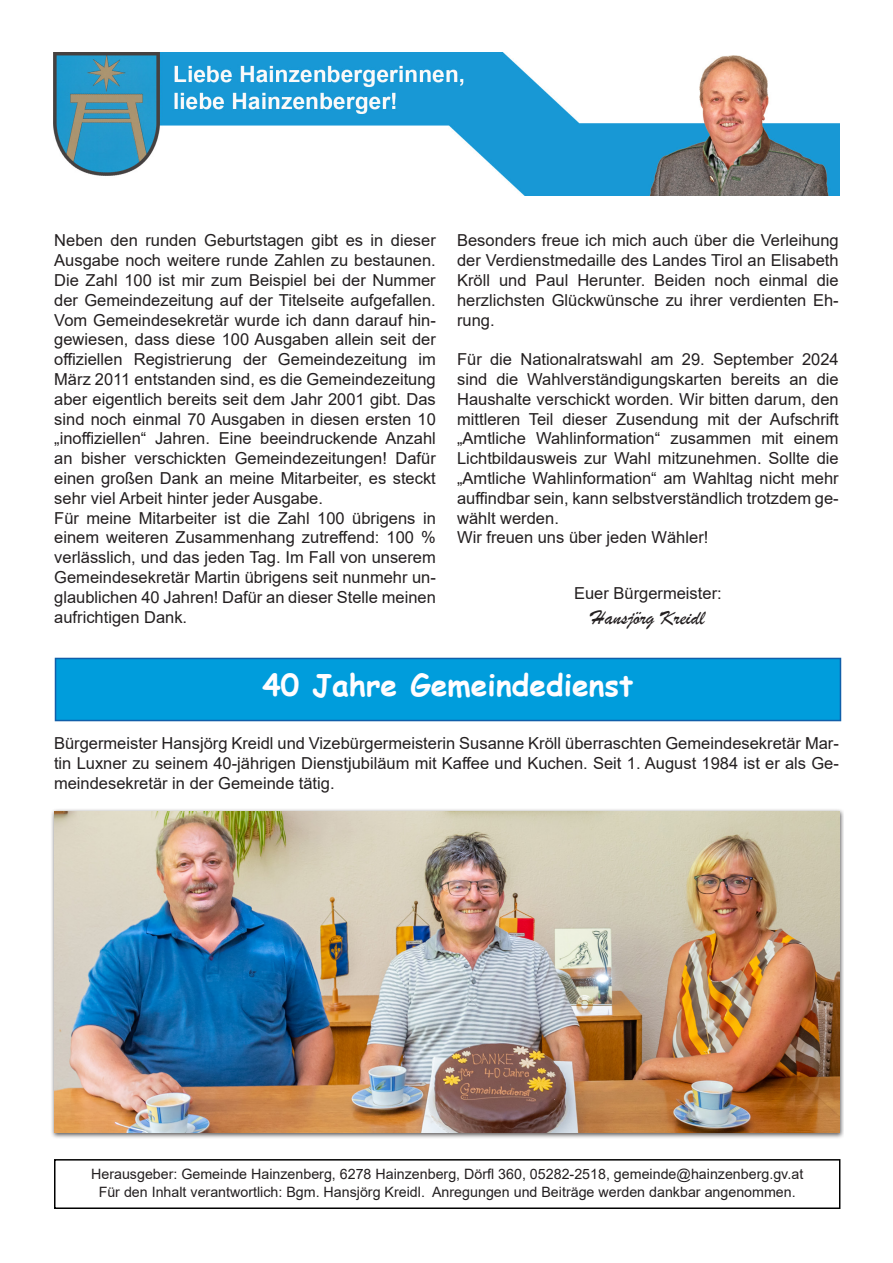
<style>
.page{position:relative;width:893px;height:1263px;background:#fff}
.page>*{position:absolute;margin:0;border:0;box-sizing:border-box;transform-origin:0 0}
.t1{font:700 30px "Comic Sans MS";color:#fffdff}
.t2{font:21px "Brush Script";color:#231f20}
.t3{font:16.5px/19.8px "Arial";color:#231f20;text-align:justify}
.t4{font:14.25px "Arial";color:#231f20}
</style>
<div class="page">
<div style="left:54px;top:1159px;width:786px;height:50px;border:2px solid #000"></div>
<img style="left:53px;top:53px;width:787px;height:143px">
<div style="left:56px;top:658px;width:784px;height:62px;background:#009ddc"></div>
<div style="left:55px;top:658px;width:786px;height:63px;border:2px solid #105faa"></div>
<div style="left:50px;top:808px;width:794px;height:331px;background:#231f20;opacity:.73"></div>
<img style="left:54px;top:811px;width:785px;height:322px">
<p class="t3" style="left:54px;top:230px;width:383px">Neben den runden Geburtstagen gibt es in dieser Ausgabe noch weitere runde Zahlen zu bestaunen.<br>Die Zahl 100 ist mir zum Beispiel bei der Nummer der Gemeindezeitung auf der Titelseite aufgefallen.<br>Vom Gemeindesekretär wurde ich dann darauf hin&shy;gewiesen, dass diese 100 Ausgaben allein seit der offiziellen Registrierung der Gemeindezeitung im März 2011 entstanden sind, es die Gemeindezeitung aber eigentlich bereits seit dem Jahr 2001 gibt. Das sind noch einmal 70 Ausgaben in diesen ersten 10 „inoffiziellen“ Jahren. Eine beeindruckende Anzahl an bisher verschickten Gemeindezeitungen! Dafür einen großen Dank an meine Mitarbeiter, es steckt sehr viel Arbeit hinter jeder Ausgabe.</p>
<p class="t3" style="left:54px;top:508px;width:383px">Für meine Mitarbeiter ist die Zahl 100 übrigens in einem weiteren Zusammenhang zutreffend: 100 % verlässlich, und das jeden Tag. Im Fall von unserem Gemeindesekretär Martin übrigens seit nunmehr un&shy;glaublichen 40 Jahren! Dafür an dieser Stelle meinen aufrichtigen Dank.</p>
<p class="t3" style="left:457px;top:230px;width:383px">Besonders freue ich mich auch über die Verleihung der Verdienstmedaille des Landes Tirol an Elisabeth Kröll und Paul Herunter. Beiden noch einmal die herzlichsten Glückwünsche zu ihrer verdienten Eh&shy;rung.</p>
<p class="t3" style="left:457px;top:349px;width:383px">Für die Nationalratswahl am 29. September 2024 sind die Wahlverständigungskarten bereits an die Haushalte verschickt worden. Wir bitten darum, den mittleren Teil dieser Zusendung mit der Aufschrift „Amtliche Wahlinformation“ zusammen mit einem Lichtbildausweis zur Wahl mitzunehmen. Sollte die „Amtliche Wahlinformation“ am Wahltag nicht mehr auffindbar sein, kann selbstverständlich trotzdem ge&shy;wählt werden.</p>
<p class="t3" style="left:457px;top:527px;width:253px">Wir freuen uns über jeden Wähler!</p>
<p class="t3" style="left:574px;top:583px;width:149px">Euer Bürgermeister:</p>
<p class="t2" style="left:591px;top:605px;width:115px">Hansjörg Kreidl</p>
<p class="t1" style="left:263px;top:663px;width:372px">40 Jahre Gemeindedienst</p>
<p class="t3" style="left:54px;top:733px;width:786px">Bürgermeister Hansjörg Kreidl und Vizebürgermeisterin Susanne Kröll überraschten Gemeindesekretär Mar&shy;tin Luxner zu seinem 40-jährigen Dienstjubiläum mit Kaffee und Kuchen. Seit 1. August 1984 ist er als Ge&shy;meindesekretär in der Gemeinde tätig.</p>
<p class="t4" style="left:91px;top:1164px;width:714px">Herausgeber: Gemeinde Hainzenberg, 6278 Hainzenberg, Dörfl 360, 05282-2518, gemeinde@hainzenberg.gv.at</p>
<p class="t4" style="left:99px;top:1182px;width:699px">Für den Inhalt verantwortlich: Bgm. Hansjörg Kreidl. Anregungen und Beiträge werden dankbar angenommen.</p>
</div>
